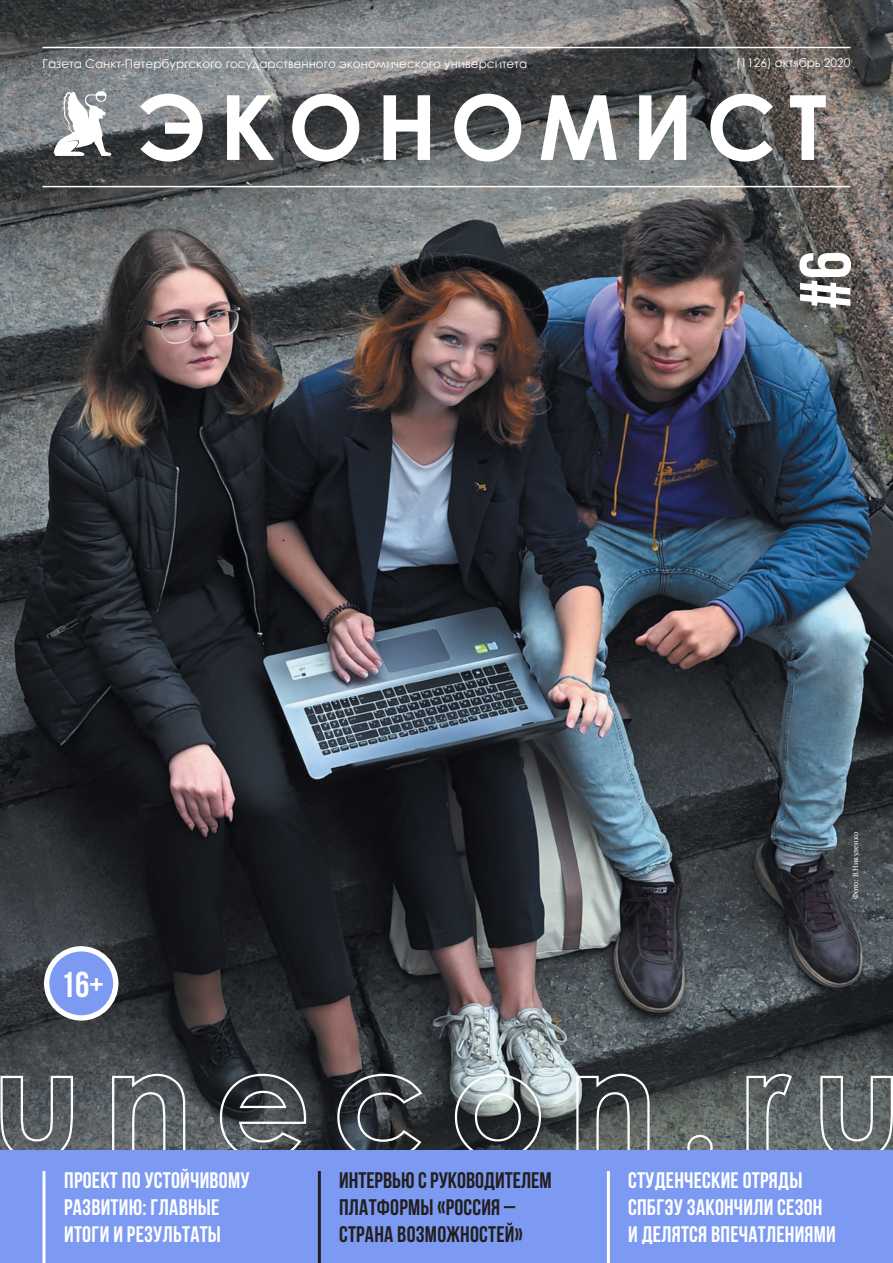
<style>
.page{position:relative;width:893px;height:1263px;background:#fff}
.page>*{position:absolute;margin:0;border:0;box-sizing:border-box;transform-origin:0 0}
.t1{font:700 90px "Century Gothic";letter-spacing:.14em;color:#fff}
.t2{font:700 72px "Bebas Neue";color:#fff}
.t3{font:700 36px "Bebas Neue";color:#fff}
.t4{font:700 22.5px/27px "Bebas Neue";letter-spacing:.01em;color:#fff}
.t5{font:700 22.5px/27px "Bebas Neue";letter-spacing:.01em;color:#231f20}
.t6{font:12px "Century Gothic";color:#fff}
.t7{font:7.5px "PT Serif";color:#fff}
</style>
<div class="page">
<img style="left:0;top:0;width:893px;height:1072px">
<svg style="left:0;top:1072px;width:893px;height:78px;background:#5e6365"></svg>
<div style="left:0;top:1150px;width:893px;height:113px;background:#7c9af2"></div>
<hr style="left:607px;top:1171px;width:3px;height:92px;background:#fff">
<hr style="left:43px;top:1171px;width:3px;height:92px;background:#fff">
<hr style="left:318px;top:1171px;width:3px;height:92px;background:#231f20">
<svg style="left:54px;top:91px;width:58px;height:65px"></svg>
<hr style="left:43px;top:47px;width:807px;height:1px;background:#fff">
<hr style="left:43px;top:186px;width:807px;height:1px;background:#fff">
<div style="left:44px;top:946px;width:74px;height:74px;background:#fff;border-radius:50%"></div>
<div style="left:49px;top:951px;width:64px;height:64px;background:#7c9af2;border-radius:50%"></div>
<p class="t6" style="left:43px;top:55px;width:486px">Газета Санкт-Петербургского государственного экономического университета</p>
<p class="t6" style="left:736px;top:54px;width:116px">(1126) октябрь 2020</p>
<p class="t1" style="left:137px;top:59px;width:692px">ЭКОНОМИСТ</p>
<p class="t2" style="left:786px;top:309px;width:60px;rotate:-90deg">#6</p>
<p class="t3" style="left:61px;top:965px;width:44px">16+</p>
<p class="t7" style="left:851px;top:899px;width:69px;rotate:-90deg">Фото: В.Никуленко</p>
<p class="t4" style="left:64px;top:1166px;width:187px">Проект по устойчивому развитию: главные итоги и результаты</p>
<p class="t4" style="left:628px;top:1166px;width:209px">Студенческие отряды<br>СПбГЭУ закончили сезон и делятся впечатлениями</p>
<p class="t5" style="left:339px;top:1166px;width:214px">Интервью с руководителем платформы «Россия – страна возможностей»</p>
</div>
